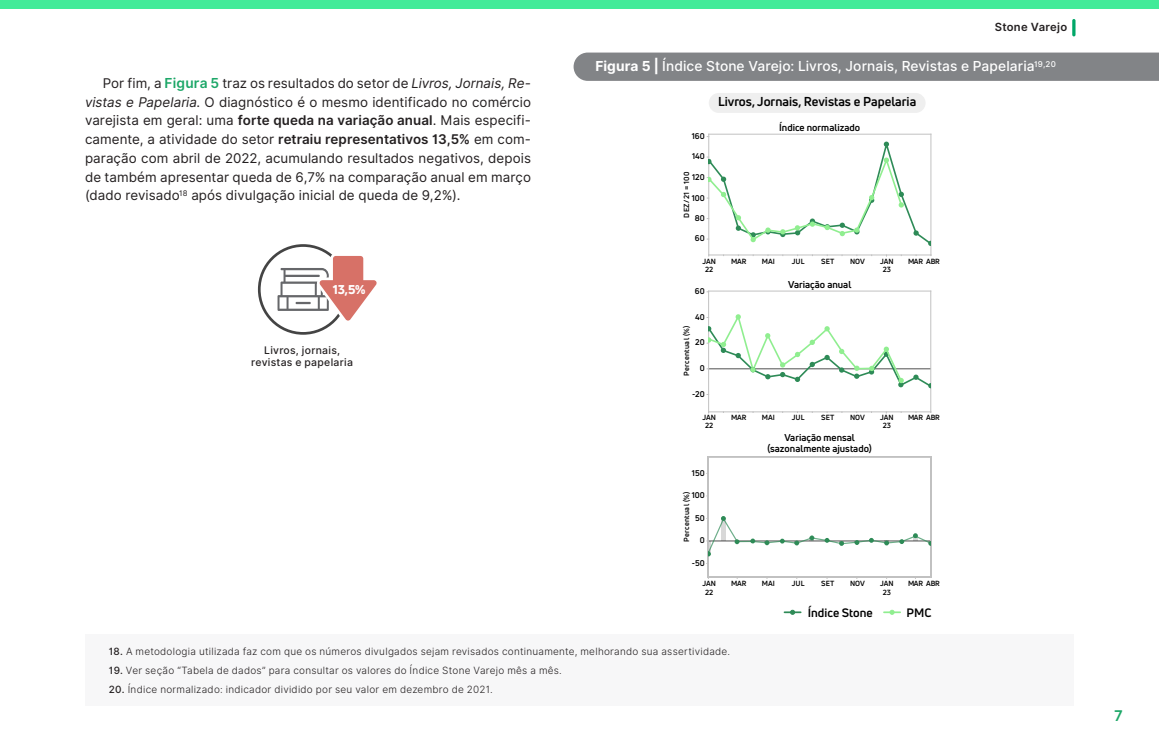
<style>
.page{position:relative;width:1159px;height:745px;background:#fff}
.page>*{position:absolute;margin:0;border:0;box-sizing:border-box;transform-origin:0 0}
.t1{font:700 15px "Uni Neue";color:#1da768}
.t2{font:500 13.75px "Inter";letter-spacing:.005em;color:#fff}
.t3{font:13.38px/18.8px "Inter";letter-spacing:.005em;color:#231f20;text-align:justify}
.t4{font:700 12.62px "Uni Neue";color:#000}
.t5{font:800 12.5px "Uni Neue";color:#fff}
.t6{font:700 12px "Uni Neue";color:#000}
.t7{font:600 11.25px "Inter";letter-spacing:.025em;color:#231f20}
.t8{font:500 10.38px/12px "Inter";letter-spacing:.025em;color:#231f20;text-align:center}
.t9{font:10px "Inter Light BETA";letter-spacing:.025em;color:#231f20}
.t10{font:700 9.75px/11.8px "Uni Neue";color:#000;text-align:center}
.t11{font:700 8.12px "Uni Neue";color:#000}
.t12{font:700 7.25px/8.1px "Uni Neue";letter-spacing:.04em;color:#000;text-align:center}
.s1{font-weight:600;font-size:13.75px;color:#1da768}
.s2{font-style:italic}
.s3{font-weight:600}
.s4{font-weight:700}
.s5{font-family:"Inter";font-weight:500}
</style>
<div class="page">
<div style="left:0;top:0;width:1159px;height:9px;background:#42eb99"></div>
<hr style="left:1072px;top:19px;width:3px;height:17px;background:#00a768;border-radius:2px">
<svg style="left:573px;top:52px;width:586px;height:29px;background:#85878a"></svg>
<hr style="left:708px;top:456px;width:1px;height:121px;background:#c1c1c1">
<hr style="left:930px;top:456px;width:1px;height:121px;background:#c1c1c1">
<hr style="left:708px;top:456px;width:222px;height:1px;background:#c1c1c1">
<hr style="left:708px;top:134px;width:1px;height:121px;background:#c1c1c1">
<hr style="left:930px;top:134px;width:1px;height:121px;background:#c1c1c1">
<hr style="left:709px;top:254px;width:222px;height:1px;background:#c1c1c1">
<hr style="left:709px;top:134px;width:222px;height:1px;background:#c1c1c1">
<div style="left:709px;top:93px;width:216px;height:20px;background:#efefef;border-radius:10px"></div>
<svg style="left:784px;top:609px;width:16px;height:5px"></svg>
<svg style="left:884px;top:609px;width:16px;height:5px"></svg>
<svg style="left:707px;top:291px;width:224px;height:121px"></svg>
<svg style="left:707px;top:461px;width:223px;height:117px"></svg>
<svg style="left:707px;top:136px;width:224px;height:110px"></svg>
<div style="left:85px;top:633px;width:989px;height:72px;background:#f7f7f8"></div>
<div style="left:258px;top:244px;width:90px;height:90px;border:3px solid #444;border-radius:50%"></div>
<svg style="left:277px;top:253px;width:100px;height:70px"></svg>
<p class="t7" style="left:995px;top:19px;width:74px">Stone Varejo</p>
<p class="t3" style="left:85px;top:74px;width:447px;text-indent:18px">Por fim, a <span class="s1">Figura 5</span> traz os resultados do setor de <span class="s2">Livros, Jornais, Re&shy;vistas e Papelaria</span>. O diagnóstico é o mesmo identificado no comércio varejista em geral: uma <span class="s3">forte queda na variação anual</span>. Mais especifi&shy;camente, a atividade do setor <span class="s3">retraiu representativos 13,5%</span> em com&shy;paração com abril de 2022, acumulando resultados negativos, depois de também apresentar queda de 6,7% na comparação anual em março (dado revisado<sup>18</sup> após divulgação inicial de queda de 9,2%).</p>
<p class="t5" style="left:333px;top:281px;width:34px">13,5%</p>
<p class="t8" style="left:251px;top:344px;width:103px">Livros, jornais, revistas e papelaria</p>
<p class="t2" style="left:595px;top:56px;width:462px"><span class="s4">Figura 5 |</span> Índice Stone Varejo: Livros, Jornais, Revistas e Papelaria<sup>19,20</sup></p>
<p class="t11" style="left:692px;top:131px;width:14px">160</p>
<p class="t11" style="left:692px;top:151px;width:14px">140</p>
<p class="t12" style="left:682px;top:217px;width:48px;rotate:-90deg">DEZ/21 = 100</p>
<p class="t11" style="left:692px;top:172px;width:14px">120</p>
<p class="t11" style="left:692px;top:192px;width:15px">100</p>
<p class="t11" style="left:695px;top:213px;width:12px">80</p>
<p class="t11" style="left:695px;top:233px;width:11px">60</p>
<p class="t4" style="left:718px;top:94px;width:200px">Livros, Jornais, Revistas e Papelaria</p>
<p class="t10" style="left:779px;top:121px;width:83px">Índice normalizado</p>
<p class="t12" style="left:702px;top:257px;width:15px">JAN<br>22</p>
<p class="t12" style="left:731px;top:257px;width:17px">MAR</p>
<p class="t12" style="left:762px;top:257px;width:15px">MAI</p>
<p class="t12" style="left:792px;top:257px;width:14px">JUL</p>
<p class="t12" style="left:821px;top:257px;width:15px">SET</p>
<p class="t12" style="left:850px;top:257px;width:16px">NOV</p>
<p class="t12" style="left:880px;top:257px;width:15px">JAN</p>
<p class="t12" style="left:908px;top:257px;width:33px">MAR ABR</p>
<p class="t12" style="left:883px;top:265px;width:10px">23</p>
<p class="t11" style="left:695px;top:286px;width:11px">60</p>
<p class="t11" style="left:695px;top:311px;width:11px">40</p>
<p class="t11" style="left:695px;top:337px;width:11px">20</p>
<p class="t11" style="left:700px;top:363px;width:6px">0</p>
<p class="t11" style="left:692px;top:388px;width:14px">-20</p>
<p class="t12" style="left:682px;top:375px;width:52px;rotate:-90deg">Percentual (%)</p>
<p class="t10" style="left:788px;top:278px;width:65px">Variação anual</p>
<p class="t12" style="left:702px;top:413px;width:15px">JAN<br>22</p>
<p class="t12" style="left:731px;top:413px;width:17px">MAR</p>
<p class="t12" style="left:762px;top:413px;width:15px">MAI</p>
<p class="t12" style="left:792px;top:413px;width:14px">JUL</p>
<p class="t12" style="left:821px;top:413px;width:15px">SET</p>
<p class="t12" style="left:850px;top:413px;width:16px">NOV</p>
<p class="t12" style="left:880px;top:413px;width:15px">JAN</p>
<p class="t12" style="left:908px;top:413px;width:33px">MAR ABR</p>
<p class="t12" style="left:883px;top:421px;width:10px">23</p>
<p class="t11" style="left:692px;top:467px;width:14px">150</p>
<p class="t11" style="left:692px;top:490px;width:15px">100</p>
<p class="t11" style="left:695px;top:512px;width:11px">50</p>
<p class="t11" style="left:700px;top:535px;width:6px">0</p>
<p class="t11" style="left:692px;top:557px;width:14px">-50</p>
<p class="t12" style="left:682px;top:541px;width:52px;rotate:-90deg">Percentual (%)</p>
<p class="t10" style="left:767px;top:431px;width:106px">Variação mensal (sazonalmente ajustado)</p>
<p class="t12" style="left:702px;top:579px;width:15px">JAN<br>22</p>
<p class="t12" style="left:731px;top:579px;width:17px">MAR</p>
<p class="t12" style="left:762px;top:579px;width:15px">MAI</p>
<p class="t12" style="left:792px;top:579px;width:14px">JUL</p>
<p class="t12" style="left:821px;top:579px;width:15px">SET</p>
<p class="t12" style="left:850px;top:579px;width:16px">NOV</p>
<p class="t12" style="left:880px;top:579px;width:15px">JAN</p>
<p class="t12" style="left:908px;top:579px;width:33px">MAR ABR</p>
<p class="t12" style="left:883px;top:587px;width:10px">23</p>
<p class="t6" style="left:808px;top:604px;width:66px">Índice Stone</p>
<p class="t6" style="left:906px;top:604px;width:26px">PMC</p>
<p class="t9" style="left:109px;top:644px;width:623px"><span class="s5">18.</span> A metodologia utilizada faz com que os números divulgados sejam revisados continuamente, melhorando sua assertividade.</p>
<p class="t9" style="left:109px;top:663px;width:454px"><span class="s5">19.</span> Ver seção “Tabela de dados” para consultar os valores do Índice Stone Varejo mês a mês.</p>
<p class="t9" style="left:109px;top:681px;width:385px"><span class="s5">20.</span> Índice normalizado: indicador dividido por seu valor em dezembro de 2021.</p>
<p class="t1" style="left:1114px;top:705px;width:10px">7</p>
</div>
